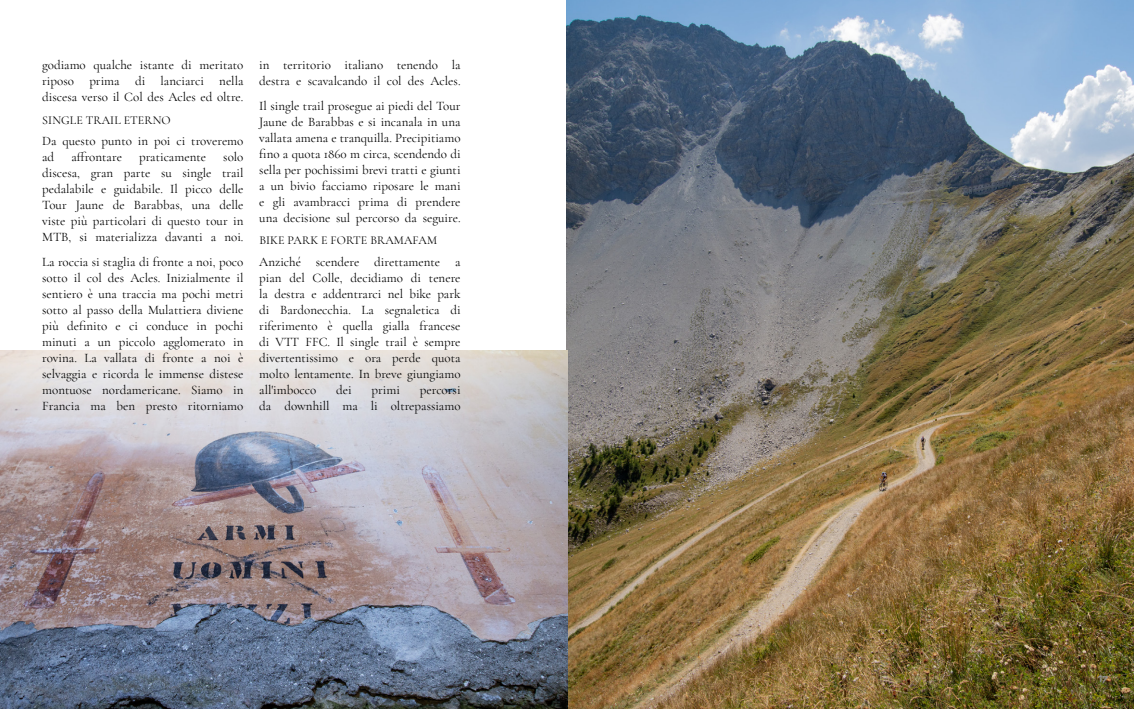
<style>
.page{position:relative;width:1134px;height:709px;background:#fff}
.page>*{position:absolute;margin:0;border:0;box-sizing:border-box;transform-origin:0 0}
.t1{font:13px/16px "Cormorant Garamond";color:#000;text-align:justify}
.t2{font:12px "Cormorant Garamond";letter-spacing:.01em;color:#000}
.t3{font:10.8px "Finger Paint";color:#939598}
</style>
<div class="page">
<img style="left:567px;top:0;width:567px;height:709px">
<img style="left:0;top:350px;width:567px;height:359px">
<p class="t1" style="left:42px;top:57px;width:203px">godiamo qualche istante di meritato riposo prima di lanciarci nella discesa verso il Col des Acles ed oltre.</p>
<p class="t2" style="left:42px;top:113px;width:130px">SINGLE TRAIL ETERNO</p>
<p class="t1" style="left:42px;top:133px;width:203px">Da questo punto in poi ci troveremo ad</p>
<p class="t1" style="left:71px;top:149px;width:52px">affrontare</p>
<p class="t1" style="left:139px;top:149px;width:68px">praticamente</p>
<p class="t1" style="left:42px;top:149px;width:203px;text-indent:181px">solo discesa, gran parte su single trail pedalabile e guidabile. Il picco delle Tour Jaune de Barabbas, una delle viste più particolari di questo tour in MTB, si materializza davanti a noi.</p>
<p class="t1" style="left:42px;top:254px;width:203px">La roccia si staglia di fronte a noi, poco sotto il col des Acles. Inizialmente il sentiero è una traccia ma pochi metri sotto al passo della Mulattiera diviene più definito e ci conduce in pochi minuti a un piccolo agglomerato in rovina. La vallata di fronte a noi è selvaggia e ricorda le immense distese montuose nordamericane. Siamo in Francia ma ben presto ritorniamo</p>
<p class="t1" style="left:259px;top:57px;width:203px">in territorio italiano tenendo la destra e scavalcando il col des Acles.</p>
<p class="t1" style="left:259px;top:97px;width:203px">Il single trail prosegue ai piedi del Tour Jaune de Barabbas e si incanala in una vallata amena e tranquilla. Precipitiamo fino a quota 1860 m circa, scendendo di sella per pochissimi brevi tratti e giunti a un bivio facciamo riposare le mani e gli avambracci prima di prendere una decisione sul percorso da seguire.</p>
<p class="t2" style="left:259px;top:233px;width:179px">BIKE PARK E FORTE BRAMAFAM</p>
<p class="t1" style="left:259px;top:254px;width:203px">Anziché scendere direttamente a pian del Colle, decidiamo di tenere la destra e addentrarci nel bike park di Bardonecchia. La segnaletica di riferimento è quella gialla francese di VTT FFC. Il single trail è sempre divertentissimo e ora perde quota molto lentamente. In breve giungiamo all'imbocco</p>
<p class="t1" style="left:336px;top:382px;width:17px">dei</p>
<p class="t1" style="left:372px;top:382px;width:30px">primi</p>
<p class="t1" style="left:259px;top:382px;width:203px;text-align:right">percorsi<br>da downhill ma li oltrepassiamo</p>
<p class="t3" style="left:1097px;top:670px;width:12px">17</p>
</div>
